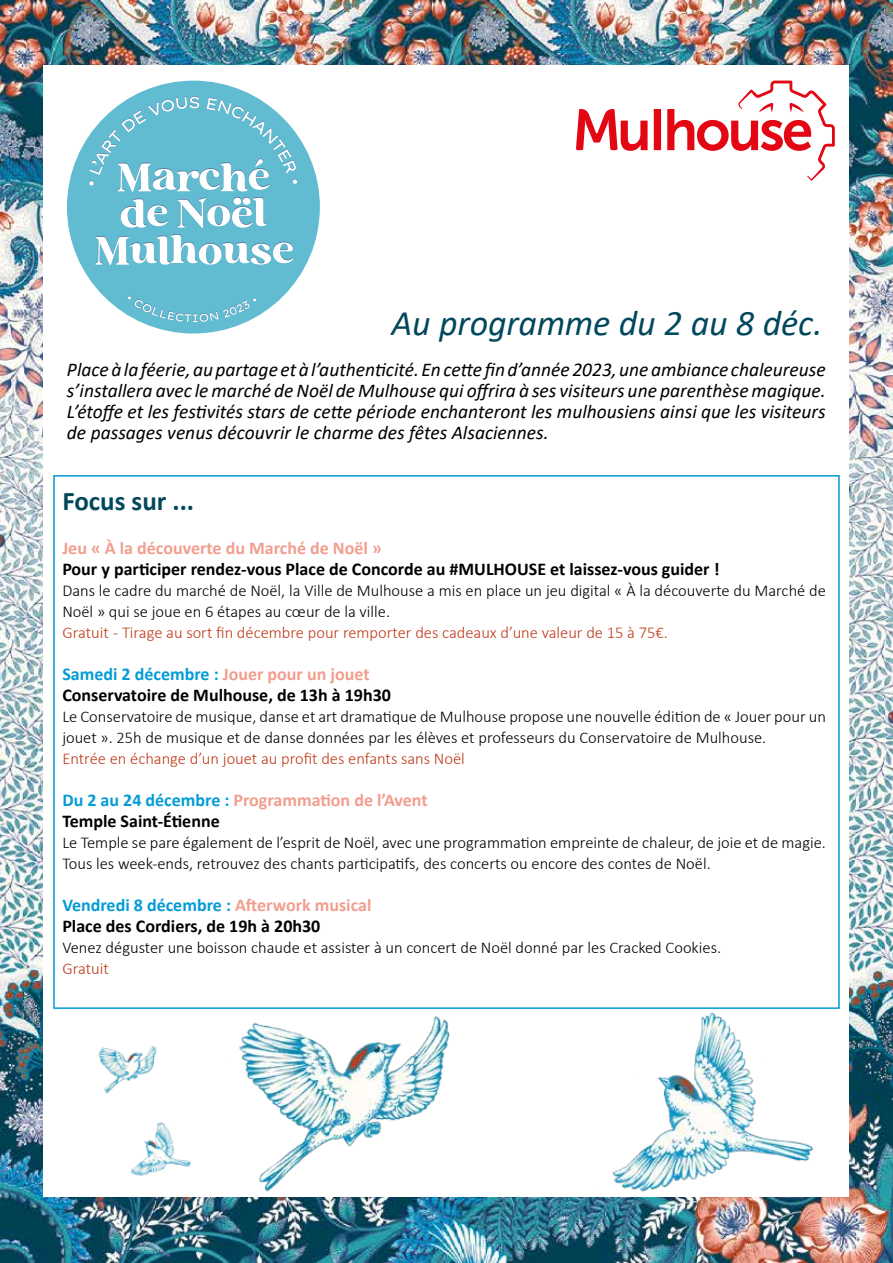
<style>
.page{position:relative;width:893px;height:1263px;background:#fff}
.page>*{position:absolute;margin:0;border:0;box-sizing:border-box;transform-origin:0 0}
.t1{font:italic 36px "Calibri";letter-spacing:-.005em;color:#02485c}
.t2{font:700 27px "Calibri";color:#02485c}
.t3{font:italic 19.5px/21px "Calibri";color:#000;text-align:justify}
.t4{font:700 18px/21px "Calibri";color:#000}
.t5{font:700 18px/21px "Calibri";color:#f19e8f}
.t6{font:300 16.5px/21px "Calibri";color:#000}
.t7{font:300 16.5px "Calibri";color:#bf3a18}
.t8{font:300 16.5px "Calibri";color:#be3918}
.s1{color:#039cd5}
.s2{color:#f19e8f}
.s3{color:#000}
</style>
<div class="page">
<img style="left:0;top:0;width:893px;height:1263px">
<div style="left:44px;top:66px;width:805px;height:1131px;background:#fff"></div>
<img style="left:134px;top:977px;width:759px;height:286px">
<svg style="left:576px;top:81px;width:259px;height:100px"></svg>
<img style="left:67px;top:81px;width:253px;height:252px">
<svg style="left:128px;top:296px;width:128px;height:26px"></svg>
<svg style="left:89px;top:96px;width:208px;height:132px"></svg>
<svg style="left:95px;top:234px;width:199px;height:31px"></svg>
<img style="left:197px;top:1014px;width:456px;height:249px">
<img style="left:35px;top:1031px;width:178px;height:162px">
<h1 class="t1" style="left:392px;top:298px;width:432px">Au programme du 2 au 8 déc.</h1>
<p class="t3" style="left:67px;top:358px;width:760px">Place à la féerie, au partage et à l’authenticité. En cette fin d’année 2023, une ambiance chaleureuse s’installera avec le marché de Noël de Mulhouse qui offrira à ses visiteurs une parenthèse magique.<br>L’étoffe et les festivités stars de cette période enchanteront les mulhousiens ainsi que les visiteurs de passages venus découvrir le charme des fêtes Alsaciennes.</p>
<h2 class="t2" style="left:62px;top:482px;width:133px">Focus sur ...</h2>
<p class="t5" style="left:62px;top:537px;width:321px">Jeu « À la découverte du Marché de Noël »</p>
<p class="t4" style="left:62px;top:558px;width:659px">Pour y participer rendez-vous Place de Concorde au #MULHOUSE et laissez-vous guider !</p>
<p class="t6" style="left:62px;top:580px;width:765px">Dans le cadre du marché de Noël, la Ville de Mulhouse a mis en place un jeu digital « À la découverte du Marché de<br>Noël » qui se joue en 6 étapes au cœur de la ville.</p>
<p class="t7" style="left:62px;top:622px;width:607px">Gratuit - Tirage au sort fin décembre pour remporter des cadeaux d’une valeur de 15 à 75€.</p>
<p class="t4" style="left:62px;top:663px;width:330px"><span class="s1">Samedi 2 décembre :</span> <span class="s2">Jouer pour un jouet<br></span>Conservatoire de Mulhouse, de 13h à 19h30</p>
<p class="t6" style="left:62px;top:706px;width:765px">Le Conservatoire de musique, danse et art dramatique de Mulhouse propose une nouvelle édition de « Jouer pour un jouet ». 25h de musique et de danse données par les élèves et professeurs du Conservatoire de Mulhouse.</p>
<p class="t7" style="left:62px;top:748px;width:404px">Entrée en échange d’un jouet au profit des enfants sans Noël</p>
<p class="t5" style="left:62px;top:789px;width:367px"><span class="s1">Du 2 au 24 décembre :</span> Programmation de l’Avent<br><span class="s3">Temple Saint-Étienne</span></p>
<p class="t6" style="left:62px;top:832px;width:765px">Le Temple se pare également de l’esprit de Noël, avec une programmation empreinte de chaleur, de joie et de magie.<br>Tous les week-ends, retrouvez des chants participatifs, des concerts ou encore des contes de Noël.</p>
<p class="t4" style="left:62px;top:894px;width:311px"><span class="s1">Vendredi 8 décembre :</span> <span class="s2">Afterwork musical<br></span>Place des Cordiers, de 19h à 20h30</p>
<p class="t6" style="left:62px;top:937px;width:660px">Venez déguster une boisson chaude et assister à un concert de Noël donné par les Cracked Cookies.</p>
<p class="t8" style="left:62px;top:958px;width:48px">Gratuit</p>
</div>
